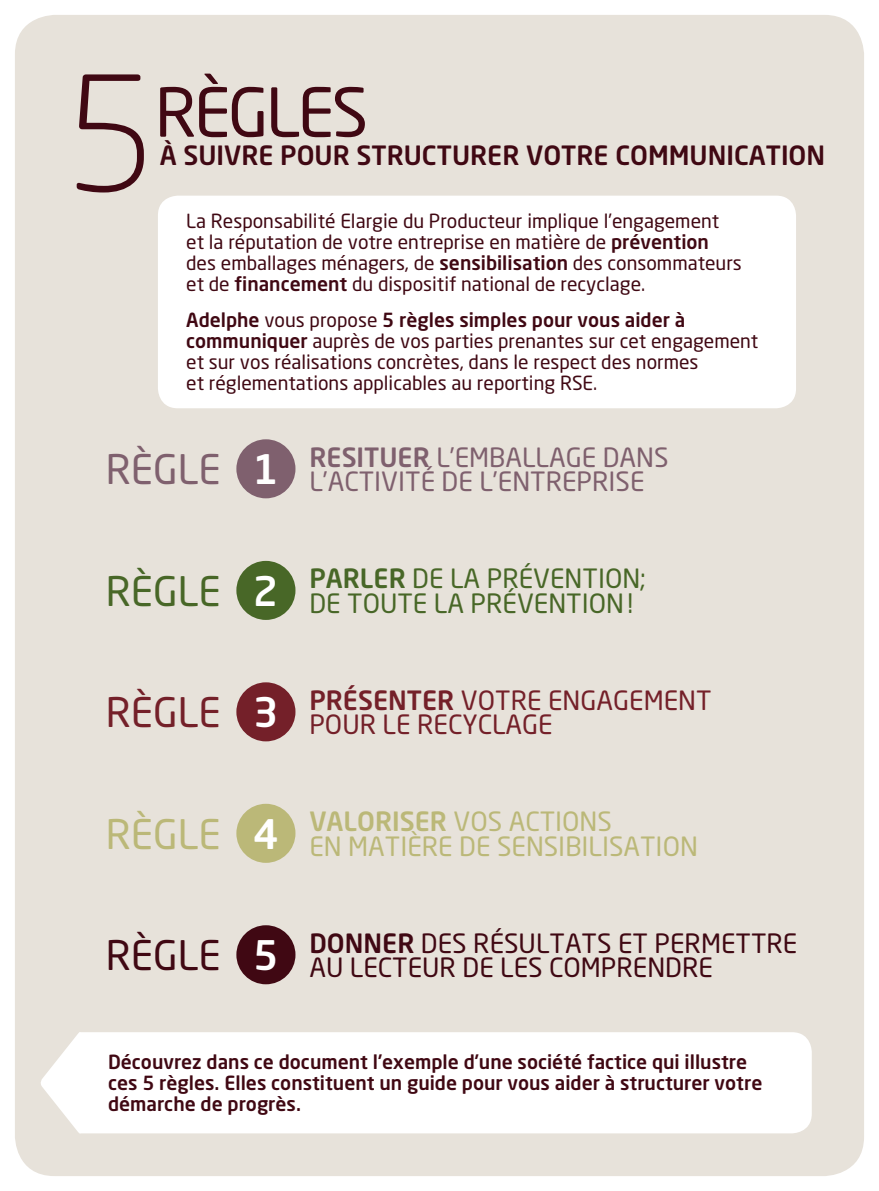
<style>
.page{position:relative;width:879px;height:1191px;background:#fff}
.page>*{position:absolute;margin:0;border:0;box-sizing:border-box;transform-origin:0 0}
.t1{font:300 157.5px "Neo Sans Std";color:#400813}
.t2{font:66.5px "Neo Sans Std";letter-spacing:-.04em;color:#400813}
.t3{font:26.25px/24.5px "Neo Sans Std";color:#400813}
.t4{font:26.25px/24.5px "Neo Sans Std";color:#7f606e}
.t5{font:26.25px/24.5px "Neo Sans Std";color:#bbb878}
.t6{font:26.25px/24.5px "Neo Sans Std";color:#486727}
.t7{font:26.25px/24.5px "Neo Sans Std";color:#742029}
.t8{font:500 26.25px "Neo Sans Std";color:#400813}
.t9{font:19.25px/21px "Neo Sans Std";color:#400813}
.t10{font:500 19.25px/21px "Neo Sans Std";color:#400813}
.s1{font-weight:500}
</style>
<div class="page">
<div style="left:15px;top:15px;width:848px;height:1161px;background:#e7e2da;border-radius:40px"></div>
<div style="left:158px;top:196px;width:637px;height:212px;background:#fff;border-radius:20px"></div>
<div style="left:236px;top:439px;width:59px;height:59px;background:#7f606e;border-radius:50%"></div>
<div style="left:236px;top:561px;width:59px;height:59px;background:#486727;border-radius:50%"></div>
<div style="left:236px;top:682px;width:59px;height:59px;background:#742029;border-radius:50%"></div>
<div style="left:236px;top:803px;width:59px;height:60px;background:#bbb878;border-radius:50%"></div>
<div style="left:236px;top:925px;width:59px;height:59px;background:#400813;border-radius:50%"></div>
<div style="left:81px;top:1032px;width:730px;height:101px;background:#fff"></div>
<svg style="left:41px;top:1032px;width:40px;height:102px"></svg>
<h1 class="t1" style="left:64px;top:40px;width:93px">5</h1>
<h2 class="t2" style="left:155px;top:72px;width:214px">RÈGLES</h2>
<h3 class="t8" style="left:160px;top:138px;width:666px">À SUIVRE POUR STRUCTURER VOTRE COMMUNICATION</h3>
<p class="t9" style="left:186px;top:210px;width:557px">La Responsabilité Elargie du Producteur implique l’engagement et la réputation de votre entreprise en matière de <span class="s1">prévention </span>des emballages ménagers, de <span class="s1">sensibilisation</span> des consommateurs et de <span class="s1">financement</span> du dispositif national de recyclage.</p>
<p class="t9" style="left:186px;top:309px;width:573px"><span class="s1">Adelphe</span> vous propose <span class="s1">5 règles simples pour vous aider à communiquer</span> auprès de vos parties prenantes sur cet engagement et sur vos réalisations concrètes, dans le respect des normes<br>et réglementations applicables au reporting RSE.</p>
<h3 class="t4" style="left:106px;top:444px;width:564px;text-indent:203px"><span class="s1">RESITUER</span> L’EMBALLAGE DANS<br><sup>RÈGLE</sup> <sup>1</sup> L’ACTIVITÉ DE L’ENTREPRISE</h3>
<h3 class="t6" style="left:106px;top:566px;width:541px;text-indent:203px"><span class="s1">PARLER</span> DE LA PRÉVENTION;<br><sup>RÈGLE</sup> <sup>2</sup> DE TOUTE LA PRÉVENTION!</h3>
<h3 class="t7" style="left:106px;top:687px;width:607px;text-indent:203px"><span class="s1">PRÉSENTER</span> VOTRE ENGAGEMENT<br><sup>RÈGLE</sup> <sup>3</sup> POUR LE RECYCLAGE</h3>
<h3 class="t5" style="left:106px;top:809px;width:593px;text-indent:203px"><span class="s1">VALORISER</span> VOS ACTIONS<br><sup>RÈGLE</sup> <sup>4</sup> EN MATIÈRE DE SENSIBILISATION</h3>
<h3 class="t3" style="left:106px;top:930px;width:692px;text-indent:203px"><span class="s1">DONNER</span> DES RÉSULTATS ET PERMETTRE<br><sup>RÈGLE</sup> <sup>5</sup> AU LECTEUR DE LES COMPRENDRE</h3>
<p class="t10" style="left:108px;top:1051px;width:655px">Découvrez dans ce document l’exemple d’une société factice qui illustre ces 5 règles. Elles constituent un guide pour vous aider à structurer votre démarche de progrès.</p>
</div>
